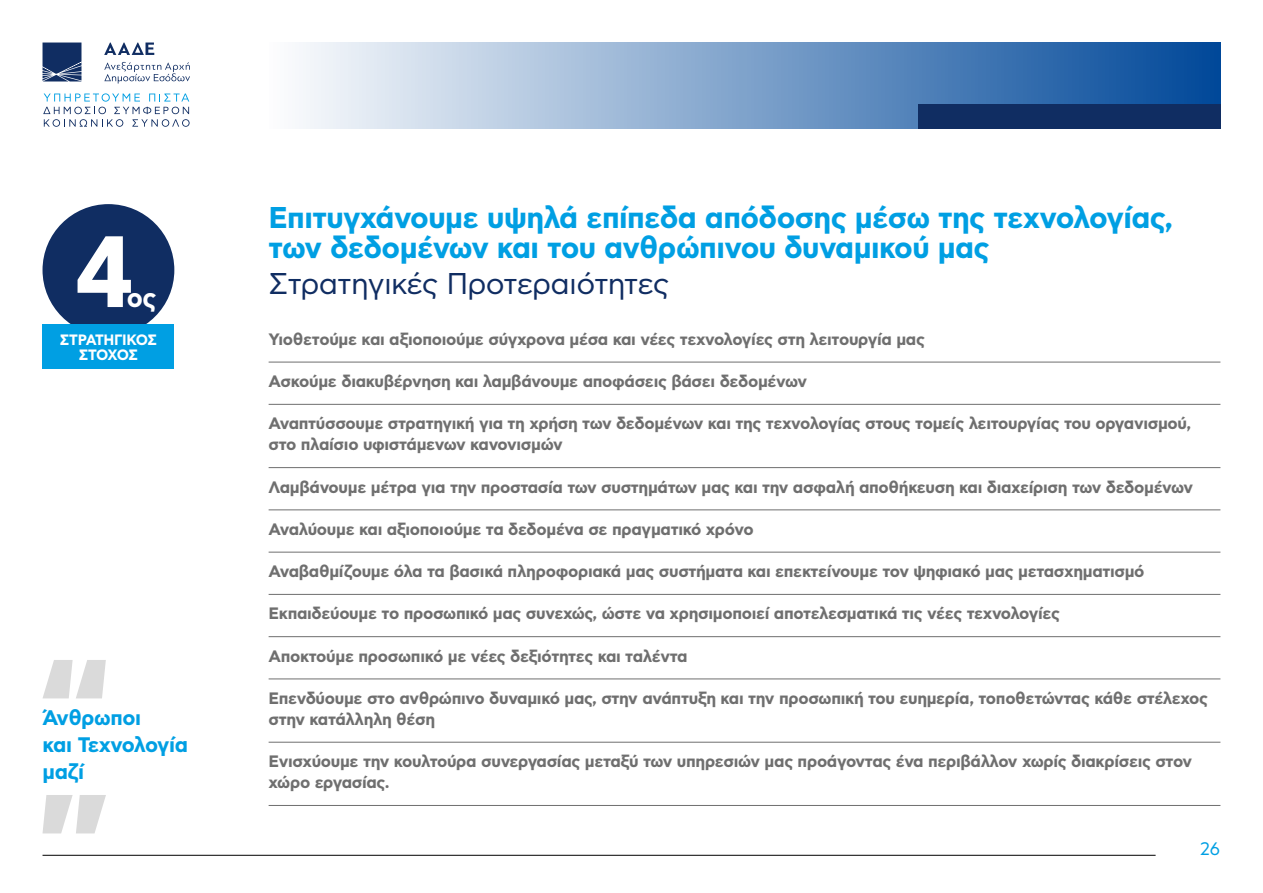
<style>
.page{position:relative;width:1263px;height:893px;background:#fff}
.page>*{position:absolute;margin:0;border:0;box-sizing:border-box;transform-origin:0 0}
.t1{font:700 101.1px "CF Asty Std";color:#fff;scale:.96 1}
.t2{font:700 30px/30px "CF Asty Std";letter-spacing:-.02em;color:#009fe3}
.t3{font:30px "CF Asty Std";letter-spacing:-.025em;color:#102d62}
.t4{font:700 27px "CF Asty Std";color:#fff;scale:.96 1}
.t5{font:700 21px/27px "CF Asty Std";letter-spacing:-.025em;color:#009fe3}
.t6{font:18px "CF Panoptik";color:#009fe3}
.t7{font:700 16.5px/21px "CF Asty Std";letter-spacing:-.02em;color:#6f6f6f}
.t8{font:700 15px/15px "CF Asty Std";letter-spacing:-.02em;color:#fff;text-align:center;scale:.96 1}
</style>
<div class="page">
<svg style="left:43px;top:43px;width:38px;height:38px"></svg>
<svg style="left:104px;top:62px;width:86px;height:22px"></svg>
<svg style="left:104px;top:43px;width:50px;height:12px"></svg>
<svg style="left:43px;top:93px;width:147px;height:34px"></svg>
<div style="left:269px;top:43px;width:951px;height:86px;background:linear-gradient(to right,#fdfdfe,#004899)"></div>
<div style="left:918px;top:104px;width:302px;height:25px;background:#102d62"></div>
<hr style="left:43px;top:855px;width:1112px;height:1px;background:#000">
<hr style="left:269px;top:362px;width:951px;height:1px;background:#6f6f6f">
<hr style="left:269px;top:404px;width:951px;height:1px;background:#6f6f6f">
<hr style="left:269px;top:467px;width:951px;height:1px;background:#6f6f6f">
<hr style="left:269px;top:510px;width:951px;height:1px;background:#6f6f6f">
<hr style="left:269px;top:552px;width:951px;height:1px;background:#6f6f6f">
<hr style="left:269px;top:594px;width:951px;height:1px;background:#6f6f6f">
<hr style="left:269px;top:636px;width:951px;height:1px;background:#6f6f6f">
<hr style="left:269px;top:679px;width:951px;height:1px;background:#6f6f6f">
<hr style="left:269px;top:742px;width:951px;height:1px;background:#6f6f6f">
<hr style="left:269px;top:805px;width:951px;height:1px;background:#6f6f6f">
<svg style="left:43px;top:660px;width:63px;height:38px"></svg>
<svg style="left:43px;top:795px;width:63px;height:38px"></svg>
<div style="left:43px;top:204px;width:131px;height:132px;background:#102d62;border-radius:50%"></div>
<div style="left:43px;top:324px;width:131px;height:44px;background:#009fe3"></div>
<h1 class="t1" style="left:75px;top:212px;width:65px">4</h1>
<h3 class="t4" style="left:127px;top:282px;width:32px">ος</h3>
<p class="t8" style="left:60px;top:333px;width:103px">ΣΤΡΑΤΗΓΙΚΌΣ<br>ΣΤΌΧΟΣ</p>
<p class="t5" style="left:43px;top:706px;width:147px">Άνθρωποι<br>και Τεχνολογία μαζί</p>
<h2 class="t2" style="left:269px;top:204px;width:906px">Επιτυγχάνουμε υψηλά επίπεδα απόδοσης μέσω της τεχνολογίας, των δεδομένων και του ανθρώπινου δυναμικού μας</h2>
<h2 class="t3" style="left:269px;top:267px;width:403px">Στρατηγικές Προτεραιότητες</h2>
<p class="t7" style="left:269px;top:330px;width:658px">Υιοθετούμε και αξιοποιούμε σύγχρονα μέσα και νέες τεχνολογίες στη λειτουργία μας</p>
<p class="t7" style="left:269px;top:372px;width:540px">Ασκούμε διακυβέρνηση και λαμβάνουμε αποφάσεις βάσει δεδομένων</p>
<p class="t7" style="left:269px;top:414px;width:924px">Αναπτύσσουμε στρατηγική για τη χρήση των δεδομένων και της τεχνολογίας στους τομείς λειτουργίας του οργανισμού, στο πλαίσιο υφιστάμενων κανονισμών</p>
<p class="t7" style="left:269px;top:477px;width:926px">Λαμβάνουμε μέτρα για την προστασία των συστημάτων μας και την ασφαλή αποθήκευση και διαχείριση των δεδομένων</p>
<p class="t7" style="left:269px;top:520px;width:487px">Αναλύουμε και αξιοποιούμε τα δεδομένα σε πραγματικό χρόνο</p>
<p class="t7" style="left:269px;top:562px;width:877px">Αναβαθμίζουμε όλα τα βασικά πληροφοριακά μας συστήματα και επεκτείνουμε τον ψηφιακό μας μετασχηματισμό</p>
<p class="t7" style="left:269px;top:604px;width:793px">Εκπαιδεύουμε το προσωπικό μας συνεχώς, ώστε να χρησιμοποιεί αποτελεσματικά τις νέες τεχνολογίες</p>
<p class="t7" style="left:269px;top:646px;width:421px">Αποκτούμε προσωπικό με νέες δεξιότητες και ταλέντα</p>
<p class="t7" style="left:269px;top:689px;width:941px">Επενδύουμε στο ανθρώπινο δυναμικό μας, στην ανάπτυξη και την προσωπική του ευημερία, τοποθετώντας κάθε στέλεχος στην κατάλληλη θέση</p>
<p class="t7" style="left:269px;top:752px;width:925px">Ενισχύουμε την κουλτούρα συνεργασίας μεταξύ των υπηρεσιών μας προάγοντας ένα περιβάλλον χωρίς διακρίσεις στον χώρο εργασίας.</p>
<p class="t6" style="left:1200px;top:838px;width:22px">26</p>
</div>
